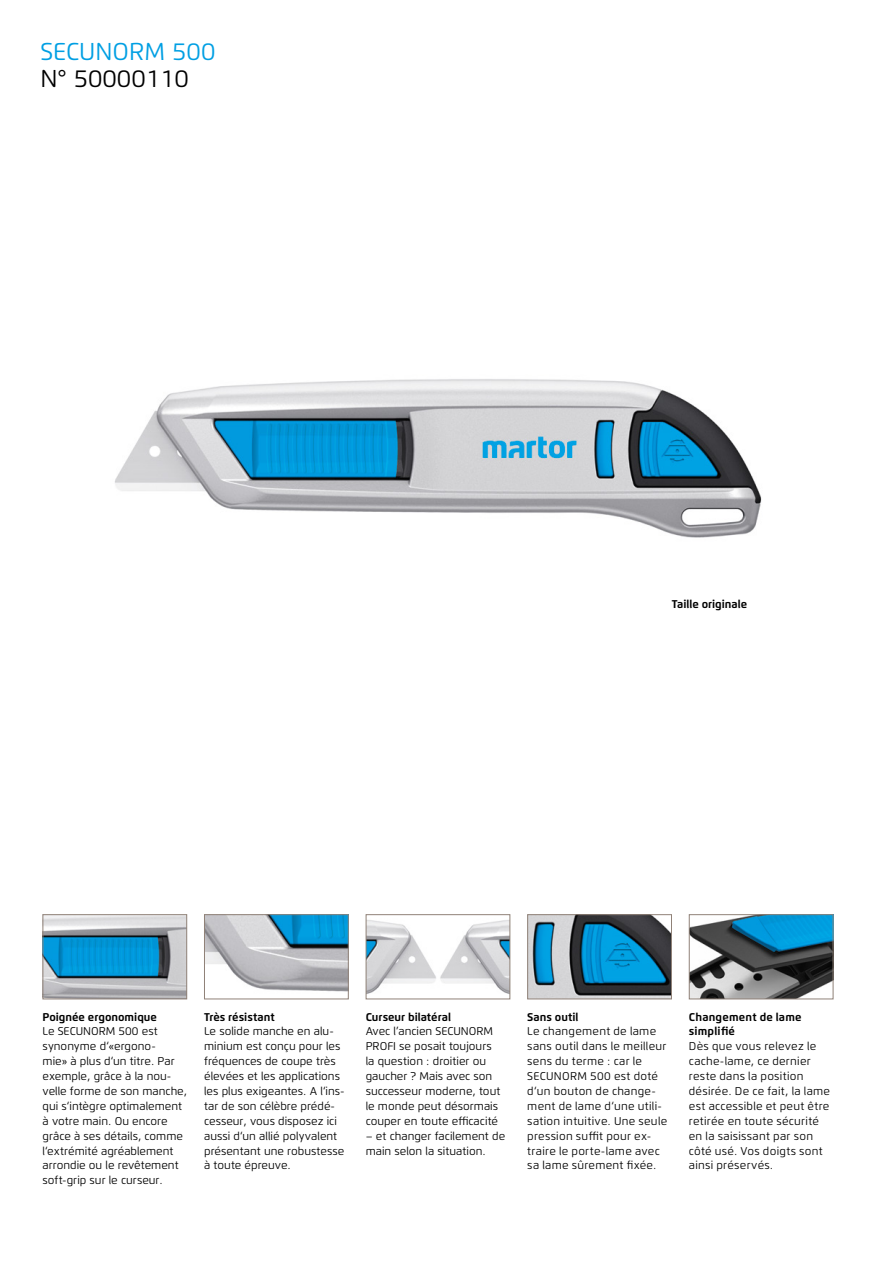
<style>
.page{position:relative;width:893px;height:1263px;background:#fff}
.page>*{position:absolute;margin:0;border:0;box-sizing:border-box;transform-origin:0 0}
._01_Head_Flexo_Reg_1{font:24.3px "Flexo";color:#009fe3}
._01_Head_Flexo_Reg_1-2{font:24.3px "Flexo";color:#000}
._03_Margin_Flexo_Reg{font:11.25px/14.9px "Flexo";letter-spacing:.005em;color:#000}
._03_Margin_Flexo_Reg-2{font:11.25px/14.9px "Flexo";letter-spacing:.025em;color:#000}
._03_Margin_Flexo_Bol{font:700 11.25px "Flexo";color:#000}
._03_Margin_Flexo_Bol-2{font:700 11.25px/14.9px "Flexo";letter-spacing:.02em;color:#000}
</style>
<div class="page">
<img style="left:115px;top:379px;width:647px;height:159px">
<img style="left:45px;top:916px;width:140px;height:81px">
<div style="left:43px;top:914px;width:144px;height:85px;border:1px solid #908278"></div>
<img style="left:206px;top:916px;width:141px;height:76px">
<div style="left:204px;top:914px;width:145px;height:85px;border:1px solid #908278"></div>
<img style="left:368px;top:920px;width:140px;height:74px">
<div style="left:366px;top:914px;width:144px;height:85px;border:1px solid #908278"></div>
<img style="left:529px;top:916px;width:141px;height:81px">
<div style="left:527px;top:914px;width:145px;height:85px;border:1px solid #908278"></div>
<img style="left:691px;top:916px;width:140px;height:81px">
<div style="left:689px;top:914px;width:144px;height:85px;border:1px solid #908278"></div>
<p class="_01_Head_Flexo_Reg_1" style="left:40px;top:36px;width:177px">SECUNORM 500</p>
<p class="_01_Head_Flexo_Reg_1-2" style="left:40px;top:64px;width:150px">N° 50000110</p>
<p class="_03_Margin_Flexo_Bol" style="left:672px;top:597px;width:77px">Taille originale</p>
<p class="_03_Margin_Flexo_Bol" style="left:43px;top:1010px;width:116px">Poignée ergonomique</p>
<p class="_03_Margin_Flexo_Reg" style="left:43px;top:1024px;width:146px">Le SECUNORM 500 est synonyme d‘«ergono-<br>mie» à plus d‘un titre. Par exemple, grâce à la nou&shy;velle forme de son manche, qui s‘intègre optimalement à votre main. Ou encore grâce à ses détails, comme l‘extrémité agréablement arrondie ou le revêtement soft-grip sur le curseur.</p>
<p class="_03_Margin_Flexo_Bol" style="left:204px;top:1010px;width:72px">Très résistant</p>
<p class="_03_Margin_Flexo_Reg" style="left:204px;top:1024px;width:142px">Le solide manche en alu&shy;minium est conçu pour les fréquences de coupe très élevées et les applications les plus exigeantes. A l‘ins&shy;tar de son célèbre prédé&shy;cesseur, vous disposez ici aussi d‘un allié polyvalent présentant une robustesse à toute épreuve.</p>
<p class="_03_Margin_Flexo_Bol" style="left:366px;top:1010px;width:87px">Curseur bilatéral</p>
<p class="_03_Margin_Flexo_Reg" style="left:366px;top:1024px;width:136px">Avec l’ancien SECUNORM<br>PROFI se posait toujours la question : droitier ou gaucher ? Mais avec son successeur moderne, tout le monde peut désormais couper en toute efficacité</p>
<p class="_03_Margin_Flexo_Reg" style="left:366px;top:1128px;width:141px">– et changer facilement de main selon la situation.</p>
<p class="_03_Margin_Flexo_Bol" style="left:527px;top:1010px;width:53px">Sans outil</p>
<p class="_03_Margin_Flexo_Reg-2" style="left:527px;top:1024px;width:141px">Le changement de lame sans outil dans le meilleur sens du terme : car le<br>SECUNORM 500 est doté d‘un bouton de change&shy;ment de lame d‘une utili&shy;sation intuitive. Une seule pression suffit pour ex&shy;traire le porte-lame avec sa lame sûrement fixée.</p>
<p class="_03_Margin_Flexo_Bol-2" style="left:689px;top:1009px;width:114px">Changement de lame simplifié</p>
<p class="_03_Margin_Flexo_Reg" style="left:689px;top:1039px;width:143px">Dès que vous relevez le cache-lame, ce dernier reste dans la position désirée. De ce fait, la lame est accessible et peut être retirée en toute sécurité en la saisissant par son côté usé. Vos doigts sont ainsi préservés.</p>
</div>
